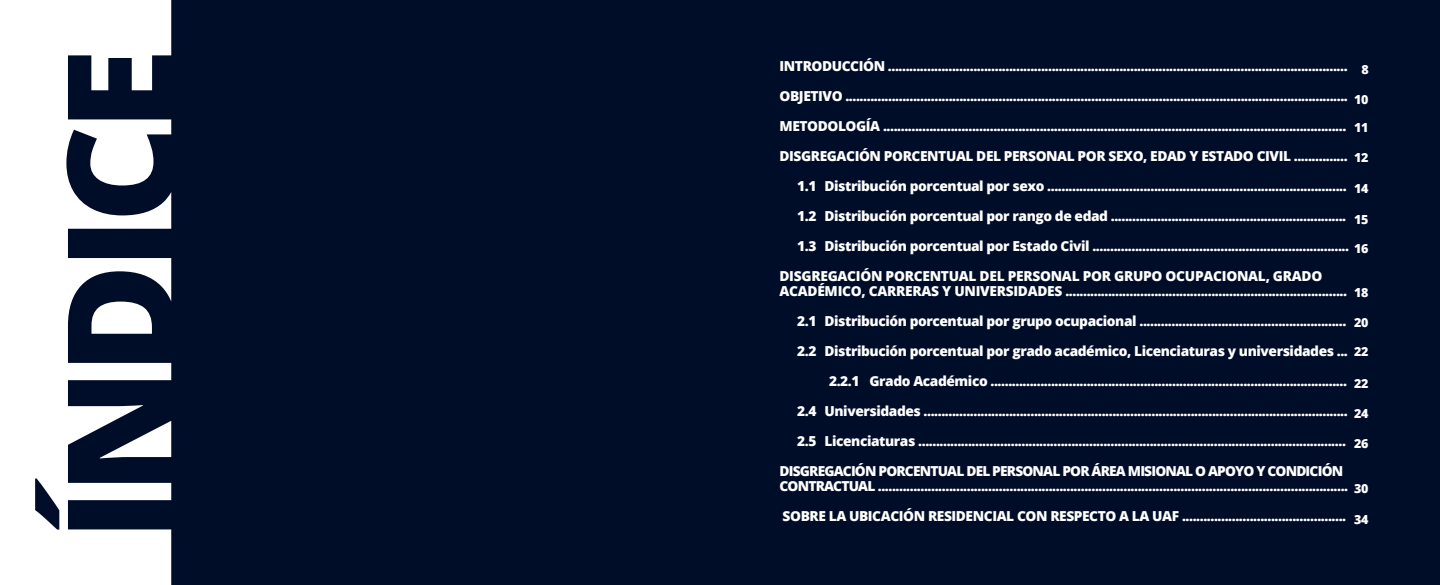
<style>
.page{position:relative;width:1440px;height:585px;background:#000d29}
.page>*{position:absolute;margin:0;border:0;box-sizing:border-box;transform-origin:0 0}
.t1{font:800 13.75px/30px "Open Sans";letter-spacing:-.03em;color:#fff}
.t2{font:800 13.75px "Open Sans";letter-spacing:-.06em;color:#fff}
.t3{font:800 12.5px "Open Sans";letter-spacing:-.03em;color:#fff}
</style>
<div class="page">
<svg style="left:0;top:0;width:171px;height:585px;fill:#fff"></svg>
<svg style="left:92px;top:302px;width:60px;height:32px;background:#e0e1e5"></svg>
<svg style="left:100px;top:421px;width:71px;height:37px"></svg>
<p class="t1" style="left:780px;top:50px;width:570px">INTRODUCCIÓN .................................................................................................................................</p>
<p class="t1" style="left:780px;top:80px;width:570px">OBJETIVO .............................................................................................................................................</p>
<p class="t1" style="left:780px;top:110px;width:568px">METODOLOGÍA ..................................................................................................................................</p>
<p class="t1" style="left:780px;top:140px;width:570px">DISGREGACIÓN PORCENTUAL DEL PERSONAL POR SEXO, EDAD Y ESTADO CIVIL ...............</p>
<p class="t1" style="left:797px;top:170px;width:551px">1.1 Distribución porcentual por sexo ....................................................................................</p>
<p class="t1" style="left:797px;top:200px;width:551px">1.2 Distribución porcentual por rango de edad ..................................................................</p>
<p class="t1" style="left:797px;top:230px;width:553px">1.3 Distribución porcentual por Estado Civil ........................................................................</p>
<p class="t1" style="left:780px;top:260px;width:544px">DISGREGACIÓN PORCENTUAL DEL PERSONAL POR GRUPO OCUPACIONAL, GRADO</p>
<p class="t1" style="left:780px;top:275px;width:569px">ACADÉMICO, CARRERAS Y UNIVERSIDADES ...............................................................................</p>
<p class="t1" style="left:797px;top:305px;width:551px">2.1 Distribución porcentual por grupo ocupacional ..........................................................</p>
<p class="t1" style="left:797px;top:335px;width:552px">2.2 Distribución porcentual por grado académico, Licenciaturas y universidades ...</p>
<p class="t1" style="left:829px;top:365px;width:519px">2.2.1 Grado Académico ....................................................................................................</p>
<p class="t1" style="left:797px;top:395px;width:552px">2.4 Universidades .......................................................................................................................</p>
<p class="t1" style="left:797px;top:426px;width:550px">2.5 Licenciaturas ........................................................................................................................</p>
<p class="t2" style="left:780px;top:461px;width:565px">DISGREGACIÓN PORCENTUAL DEL PERSONAL POR ÁREA MISIONAL O APOYO Y CONDICIÓN</p>
<p class="t1" style="left:780px;top:471px;width:570px">CONTRACTUAL ....................................................................................................................................<br>SOBRE LA UBICACIÓN RESIDENCIAL CON RESPECTO A LA UAF ..............................................</p>
<p class="t3" style="left:1362px;top:60px;width:9px">8</p>
<p class="t3" style="left:1354px;top:90px;width:16px">10</p>
<p class="t3" style="left:1354px;top:118px;width:16px">11</p>
<p class="t3" style="left:1354px;top:148px;width:16px">12</p>
<p class="t3" style="left:1354px;top:179px;width:16px">14</p>
<p class="t3" style="left:1354px;top:210px;width:16px">15</p>
<p class="t3" style="left:1354px;top:239px;width:16px">16</p>
<p class="t3" style="left:1354px;top:283px;width:16px">18</p>
<p class="t3" style="left:1354px;top:313px;width:16px">20</p>
<p class="t3" style="left:1354px;top:342px;width:16px">22</p>
<p class="t3" style="left:1354px;top:374px;width:16px">22</p>
<p class="t3" style="left:1354px;top:404px;width:16px">24</p>
<p class="t3" style="left:1354px;top:434px;width:16px">26</p>
<p class="t3" style="left:1354px;top:479px;width:16px">30</p>
<p class="t3" style="left:1354px;top:510px;width:16px">34</p>
</div>
